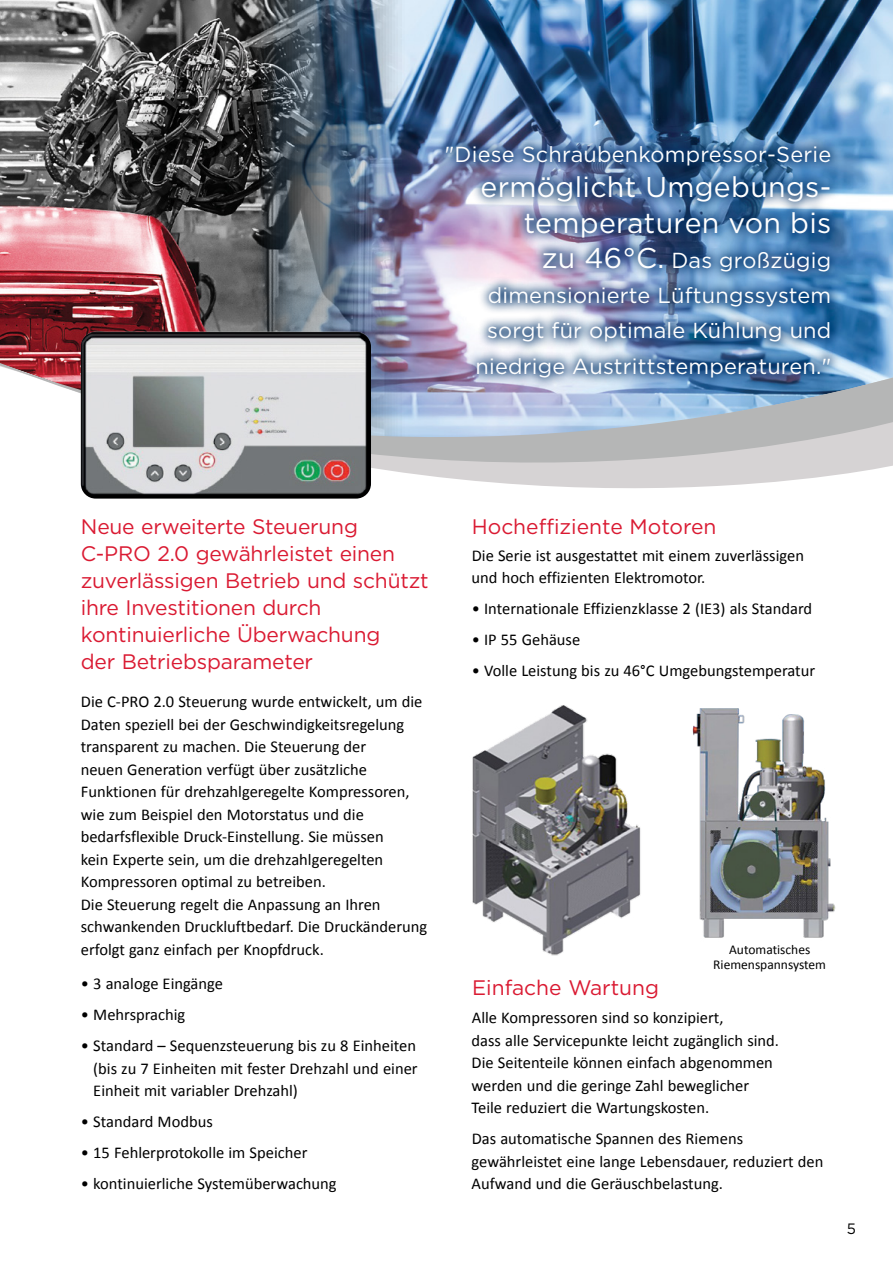
<style>
.page{position:relative;width:893px;height:1263px;background:#fff}
.page>*{position:absolute;margin:0;border:0;box-sizing:border-box;transform-origin:0 0}
.t1{font:28.5px/35.2px "Gotham";letter-spacing:.01em;color:#fff;text-align:right}
.t2{font:21.75px/35.2px "Gotham";letter-spacing:.01em;color:#fff;text-align:right}
.t3{font:21px/27px "Gotham";letter-spacing:-.01em;color:#da1a32}
.t4{font:16.5px/22.5px "Calibri";color:#000}
.t5{font:15px "Gotham";color:#000}
.t6{font:13.5px/15px "Calibri";color:#000;text-align:center}
.s1{font-size:28.5px}
</style>
<div class="page">
<img style="left:407px;top:0;width:486px;height:198px">
<img style="left:0;top:0;width:407px;height:198px">
<img style="left:0;top:198px;width:893px;height:290px">
<img style="left:692px;top:708px;width:144px;height:230px">
<img style="left:472px;top:705px;width:169px;height:251px">
<div style="left:434px;top:134px;width:408px;height:255px;background:#003168;opacity:.75"></div>
<img style="left:81px;top:332px;width:290px;height:167px">
<h2 class="t2" style="left:445px;top:136px;width:388px">"Diese Schraubenkompressor-Serie</h2>
<h1 class="t1" style="left:481px;top:169px;width:352px">ermöglicht Umgebungs&shy;temperaturen von bis</h1>
<h2 class="t2" style="left:475px;top:242px;width:357px"><span class="s1">zu 46°C.</span> Das großzügig dimensionierte Lüftungssystem sorgt für optimale Kühlung und niedrige Austrittstemperaturen."</h2>
<p class="t3" style="left:81px;top:512px;width:349px">Neue erweiterte Steuerung<br>C-PRO 2.0 gewährleistet einen zuverlässigen Betrieb und schützt ihre Investitionen durch kontinuierliche Überwachung<br>der Betriebsparameter</p>
<p class="t4" style="left:81px;top:690px;width:348px">Die C-PRO 2.0 Steuerung wurde entwickelt, um die Daten speziell bei der Geschwindigkeitsregelung transparent zu machen. Die Steuerung der<br>neuen Generation verfügt über zusätzliche Funktionen für drehzahlgeregelte Kompressoren, wie zum Beispiel den Motorstatus und die bedarfsflexible Druck-Einstellung. Sie müssen<br>kein Experte sein, um die drehzahlgeregelten Kompressoren optimal zu betreiben.<br>Die Steuerung regelt die Anpassung an Ihren schwankenden Druckluftbedarf. Die Druckänderung erfolgt ganz einfach per Knopfdruck.</p>
<p class="t4" style="left:81px;top:972px;width:144px">• 3 analoge Eingänge</p>
<p class="t4" style="left:81px;top:1003px;width:106px">• Mehrsprachig</p>
<p class="t4" style="left:93px;top:1034px;width:326px;text-align:justify;text-indent:-12px">• Standard – Sequenzsteuerung bis zu 8 Einheiten (bis zu 7 Einheiten mit fester Drehzahl und einer Einheit mit variabler Drehzahl)</p>
<p class="t4" style="left:81px;top:1110px;width:133px">• Standard Modbus</p>
<p class="t4" style="left:81px;top:1141px;width:228px">• 15 Fehlerprotokolle im Speicher</p>
<p class="t4" style="left:81px;top:1172px;width:257px">• kontinuierliche Systemüberwachung</p>
<p class="t3" style="left:472px;top:512px;width:246px">Hocheffiziente Motoren</p>
<p class="t4" style="left:472px;top:544px;width:334px">Die Serie ist ausgestattet mit einem zuverlässigen und hoch effizienten Elektromotor.</p>
<p class="t4" style="left:472px;top:597px;width:342px">• Internationale Effizienzklasse 2 (IE3) als Standard</p>
<p class="t4" style="left:472px;top:628px;width:110px">• IP 55 Gehäuse</p>
<p class="t4" style="left:472px;top:659px;width:345px">• Volle Leistung bis zu 46°C Umgebungstemperatur</p>
<p class="t3" style="left:472px;top:973px;width:188px">Einfache Wartung</p>
<p class="t6" style="left:713px;top:942px;width:114px">Automatisches<br>Riemenspannsystem</p>
<p class="t4" style="left:472px;top:1006px;width:309px">Alle Kompressoren sind so konzipiert,<br>dass alle Servicepunkte leicht zugänglich sind.<br>Die Seitenteile können einfach abgenommen werden und die geringe Zahl beweglicher Teile reduziert die Wartungskosten.</p>
<p class="t4" style="left:472px;top:1127px;width:353px">Das automatische Spannen des Riemens gewährleistet eine lange Lebensdauer, reduziert den<br>Aufwand und die Geräuschbelastung.</p>
<p class="t5" style="left:847px;top:1219px;width:11px">5</p>
</div>
